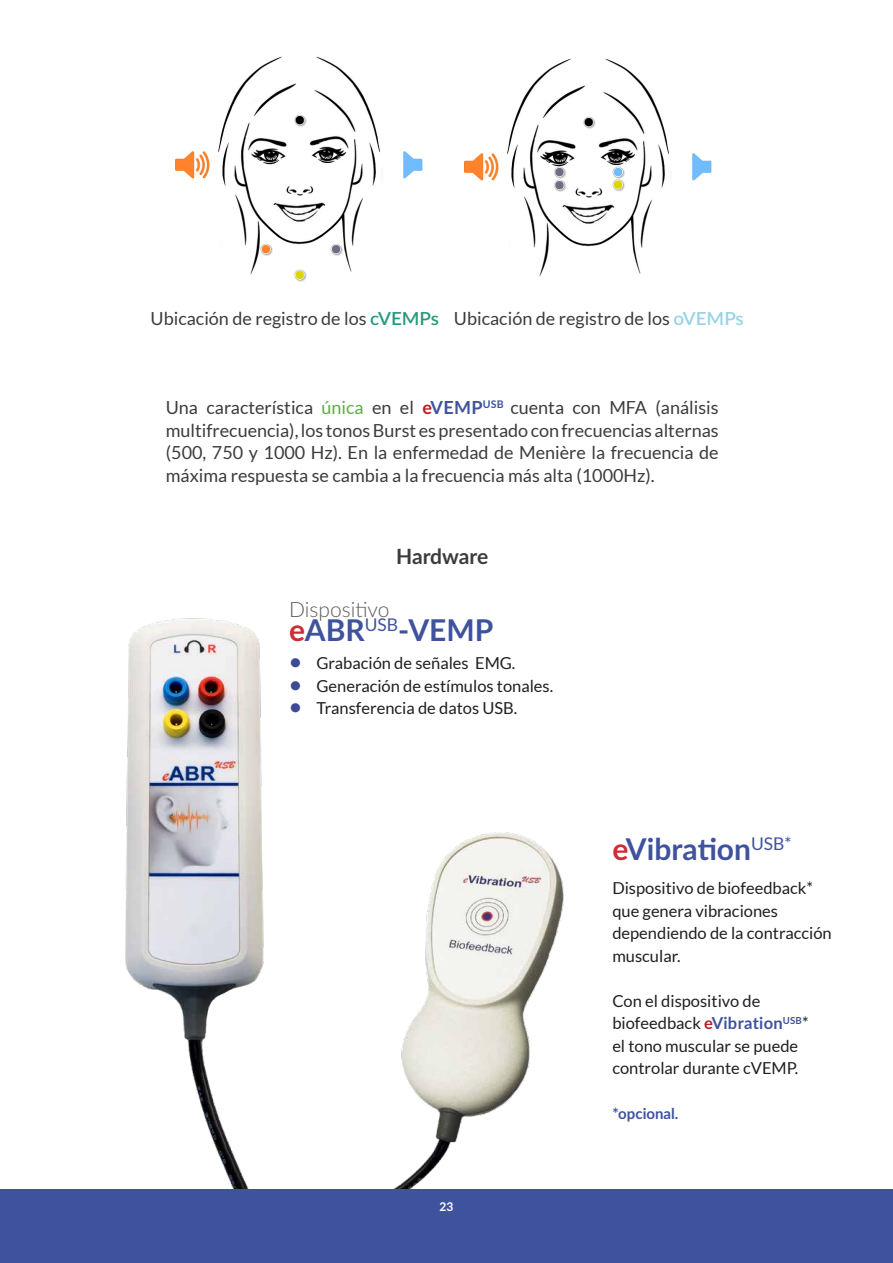
<style>
.page{position:relative;width:893px;height:1263px;background:#fff}
.page>*{position:absolute;margin:0;border:0;box-sizing:border-box;transform-origin:0 0}
.t1{font:700 30px "Lato";color:#3f529d}
.t2{font:300 21px "Lato";color:#5c5b5c}
.t3{font:700 21px "Lato";letter-spacing:-.005em;color:#3c3c3b}
.t4{font:18px/22.5px "Lato";color:#3c3c3b;text-align:justify}
.t5{font:16.5px/22.5px "Lato";color:#1f1f1f}
.t6{font:700 15px "Lato";color:#3f529d}
.t7{font:700 12px "Lato";color:#fff}
.s1{font-weight:600;color:#289a7b}
.s2{font-weight:600;color:#98d4e4}
.s3{color:#5dad46}
.s4{font-weight:700;color:#ba1e2a}
.s5{font-weight:700;color:#3f529d}
.s6{color:#ce2c36}
.s7{font-weight:700;font-size:21px;color:#3c4b94}
</style>
<div class="page">
<div style="left:0;top:1189px;width:893px;height:74px;background:#3f529d"></div>
<img style="left:395px;top:832px;width:169px;height:356px">
<img style="left:175px;top:56px;width:248px;height:226px">
<img style="left:464px;top:58px;width:248px;height:219px">
<img style="left:125px;top:618px;width:139px;height:570px">
<p class="t4" style="left:151px;top:307px;width:595px">Ubicación de registro de los <span class="s1">cVEMPs</span> Ubicación de registro de los <span class="s2">oVEMPs</span></p>
<p class="t4" style="left:166px;top:396px;width:554px">Una característica <span class="s3">única</span> en el <span class="s4">e</span><span class="s5">VEMP</span><sup>USB</sup> cuenta con MFA (análisis multifrecuencia), los tonos Burst es presentado con frecuencias alternas (500, 750 y 1000 Hz). En la enfermedad de Menière la frecuencia de máxima respuesta se cambia a la frecuencia más alta (1000Hz).</p>
<p class="t3" style="left:396px;top:541px;width:94px">Hardware</p>
<p class="t2" style="left:289px;top:595px;width:102px">Dispositivo</p>
<h1 class="t1" style="left:289px;top:608px;width:206px"><span class="s6">e</span>ABR<sup>USB</sup>-VEMP</h1>
<p class="t5" style="left:289px;top:652px;width:228px"><span class="s7">•</span> Grabación de señales EMG.</p>
<p class="t5" style="left:289px;top:674px;width:265px"><span class="s7">•</span> Generación de estímulos tonales.</p>
<p class="t5" style="left:289px;top:697px;width:229px"><span class="s7">•</span> Transferencia de datos USB.</p>
<p class="t7" style="left:439px;top:1198px;width:15px">23</p>
<h1 class="t1" style="left:612px;top:827px;width:181px"><span class="s6">e</span>Vibration<sup>USB*</sup></h1>
<p class="t5" style="left:612px;top:877px;width:221px">Dispositivo de biofeedback* que genera vibraciones dependiendo de la contracción muscular.</p>
<p class="t5" style="left:612px;top:989px;width:198px">Con el dispositivo de biofeedback <span class="s4">e</span><span class="s5">Vibration</span><sup>USB</sup>* el tono muscular se puede controlar durante cVEMP.</p>
<p class="t6" style="left:612px;top:1103px;width:68px">*opcional.</p>
</div>
